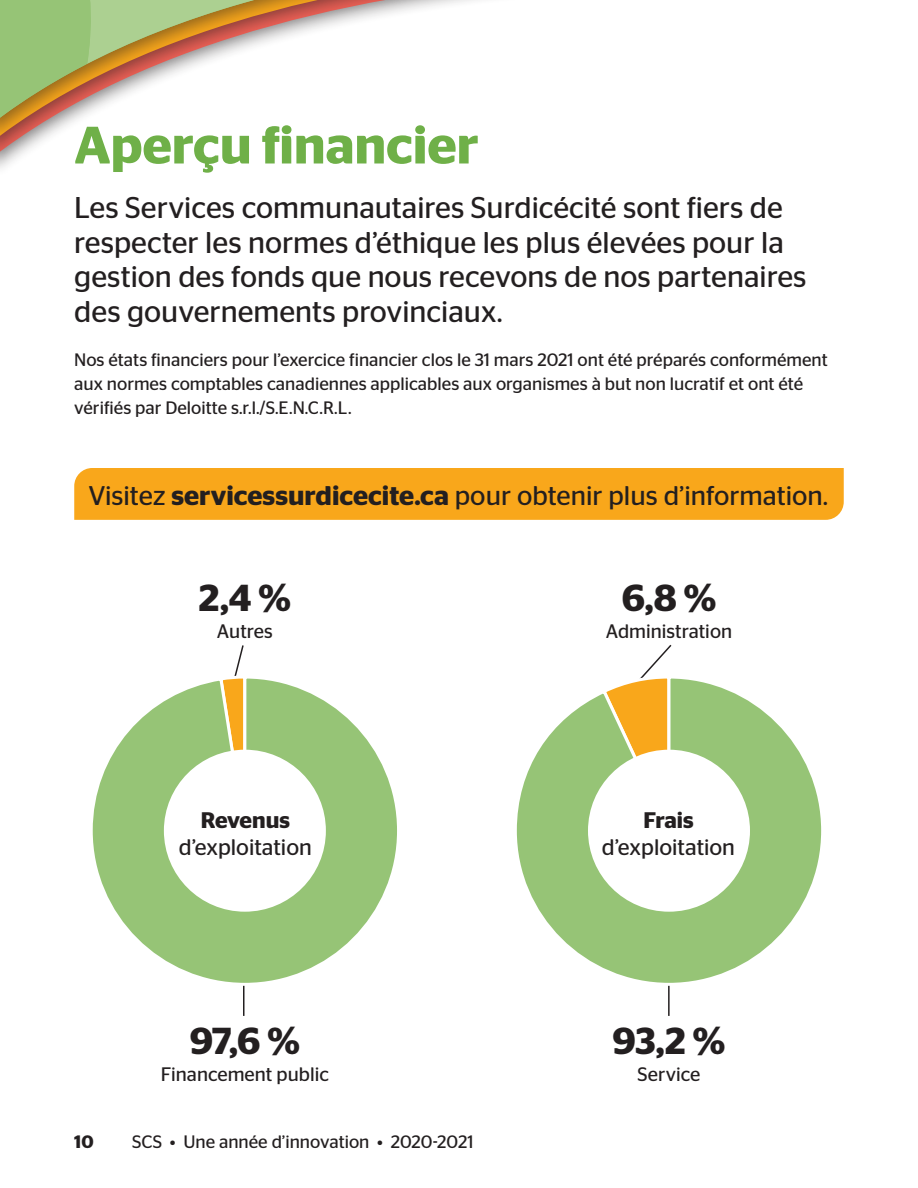
<style>
.page{position:relative;width:918px;height:1188px;background:#fff}
.page>*{position:absolute;margin:0;border:0;box-sizing:border-box;transform-origin:0 0}
.t1{font:600 52.5px "Stag Sans";color:#6fb048}
.t2{font:600 37.5px "Stag Sans";color:#231f20}
.t3{font:30px/34.5px "Stag Sans";color:#231f20}
.t4{font:27px "Stag Sans";color:#231f20}
.t5{font:22.5px "Stag Sans";color:#231f20}
.t6{font:600 22.5px "Stag Sans";letter-spacing:-.01em;color:#231f20}
.t7{font:19.5px "Stag Sans";color:#231f20}
.t8{font:18px/24px "Stag Sans";color:#231f20}
.t9{font:600 18px "Stag Sans";color:#231f20}
.s1{font-weight:600}
</style>
<div class="page">
<svg style="left:309px;top:0;width:166px;height:31px"></svg>
<svg style="left:0;top:0;width:309px;height:128px"></svg>
<div style="left:74px;top:468px;width:770px;height:52px;background:#f9a71b"></div>
<hr style="left:243px;top:972px;width:1px;height:44px;background:#231f20">
<svg style="left:235px;top:645px;width:9px;height:29px"></svg>
<svg style="left:92px;top:674px;width:305px;height:313px"></svg>
<div style="left:164px;top:750px;width:162px;height:162px;background:#fff;border-radius:50%"></div>
<hr style="left:668px;top:972px;width:2px;height:44px;background:#231f20">
<svg style="left:644px;top:644px;width:28px;height:30px"></svg>
<svg style="left:516px;top:674px;width:306px;height:313px"></svg>
<div style="left:588px;top:750px;width:162px;height:162px;background:#fff;border-radius:50%"></div>
<h1 class="t1" style="left:74px;top:115px;width:406px">Aperçu financier</h1>
<h3 class="t3" style="left:74px;top:190px;width:734px">Les Services communautaires Surdicécité sont fiers de respecter les normes d’éthique les plus élevées pour la gestion des fonds que nous recevons de nos partenaires des gouvernements provinciaux.</h3>
<p class="t8" style="left:74px;top:348px;width:755px">Nos états financiers pour l’exercice financier clos le 31 mars 2021 ont été préparés conformément aux normes comptables canadiennes applicables aux organismes à but non lucratif et ont été vérifiés par Deloitte s.r.l./S.E.N.C.R.L.</p>
<h3 class="t4" style="left:88px;top:480px;width:741px">Visitez <span class="s1">servicessurdicecite.ca</span> pour obtenir plus d’information.</h3>
<h2 class="t2" style="left:199px;top:577px;width:94px">2,4 %</h2>
<p class="t7" style="left:217px;top:621px;width:57px">Autres</p>
<p class="t6" style="left:201px;top:807px;width:91px">Revenus</p>
<p class="t5" style="left:179px;top:834px;width:135px">d’exploitation</p>
<h2 class="t2" style="left:190px;top:1019px;width:112px">97,6 %</h2>
<p class="t7" style="left:161px;top:1063px;width:169px">Financement public</p>
<p class="t9" style="left:74px;top:1132px;width:21px">10</p>
<p class="t8" style="left:132px;top:1130px;width:343px">SCS • Une année d’innovation • 2020-2021</p>
<h2 class="t2" style="left:622px;top:577px;width:96px">6,8 %</h2>
<p class="t7" style="left:606px;top:621px;width:128px">Administration</p>
<p class="t6" style="left:643px;top:807px;width:52px">Frais</p>
<p class="t5" style="left:602px;top:834px;width:135px">d’exploitation</p>
<h2 class="t2" style="left:613px;top:1019px;width:114px">93,2 %</h2>
<p class="t7" style="left:638px;top:1063px;width:64px">Service</p>
</div>
